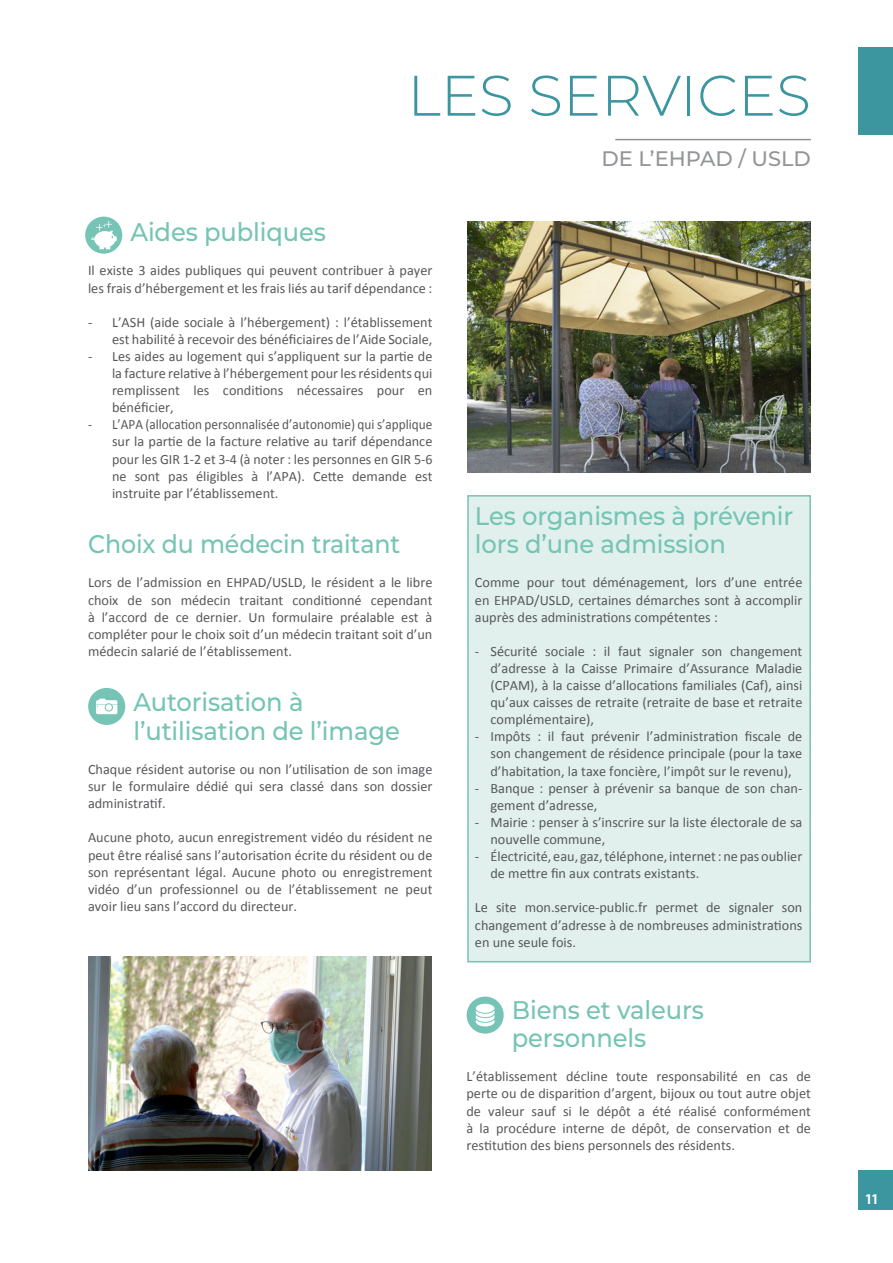
<style>
.page{position:relative;width:893px;height:1263px;background:#fff}
.page>*{position:absolute;margin:0;border:0;box-sizing:border-box;transform-origin:0 0}
.t1{font:300 57px "Montserrat";color:#3c96a0}
.t2{font:500 25.5px/28.5px "Montserrat";letter-spacing:-.005em;color:#75c4b4;scale:.95 1}
.t3{font:500 25.5px "Montserrat";letter-spacing:-.005em;color:#75c4b4;scale:.93 1}
.t4{font:500 21px "Montserrat";color:#939598}
.t5{font:700 condensed 15px "Myriad Pro";color:#fff}
.t6{font:14.25px/17.1px "Calibri";color:#57585a;text-align:justify}
.t7{font:14.25px/17.1px "Calibri";color:#57585a;text-align:justify;scale:.93 1}
</style>
<div class="page">
<div style="left:467px;top:495px;width:344px;height:467px;background:#e1f0ec;border:2px solid #75c4b4"></div>
<div style="left:859px;top:1171px;width:34px;height:39px;background:#3c96a0"></div>
<div style="left:859px;top:47px;width:34px;height:88px;background:#3c96a0"></div>
<hr style="left:615px;top:139px;width:196px;height:1px;background:#231f20">
<img style="left:88px;top:957px;width:344px;height:214px">
<img style="left:467px;top:221px;width:344px;height:252px">
<svg style="left:85px;top:217px;width:37px;height:37px"></svg>
<svg style="left:88px;top:688px;width:37px;height:37px"></svg>
<svg style="left:467px;top:996px;width:37px;height:38px"></svg>
<p class="t1" style="left:407px;top:57px;width:405px">LES SERVICES</p>
<p class="t4" style="left:601px;top:145px;width:211px">DE L’EHPAD / USLD</p>
<p class="t2" style="left:130px;top:217px;width:207px">Aides publiques</p>
<p class="t6" style="left:88px;top:262px;width:346px">Il existe 3 aides publiques qui peuvent contribuer à payer les frais d’hébergement et les frais liés au tarif dépendance :</p>
<p class="t6" style="left:88px;top:313px;width:346px;text-align:right">- L’ASH (aide sociale à l’hébergement) : l’établissement est habilité à recevoir des bénéficiaires de l’Aide Sociale,</p>
<p class="t6" style="left:112px;top:348px;width:322px;text-indent:-24px">- Les aides au logement qui s’appliquent sur la partie de la facture relative à l’hébergement pour les résidents qui remplissent les conditions nécessaires pour en bénéficier,</p>
<p class="t7" style="left:112px;top:416px;width:346px;text-indent:-24px">- L’APA (allocation personnalisée d’autonomie) qui s’applique sur la partie de la facture relative au tarif dépendance pour les GIR 1-2 et 3-4 (à noter : les personnes en GIR 5-6 ne sont pas éligibles à l’APA). Cette demande est instruite par l’établissement.</p>
<p class="t3" style="left:88px;top:527px;width:337px">Choix du médecin traitant</p>
<p class="t6" style="left:88px;top:574px;width:346px">Lors de l’admission en EHPAD/USLD, le résident a le libre choix de son médecin traitant conditionné cependant à l’accord de ce dernier. Un formulaire préalable est à compléter pour le choix soit d’un médecin traitant soit d’un médecin salarié de l’établissement.</p>
<p class="t2" style="left:133px;top:687px;width:282px">Autorisation à l’utilisation de l’image</p>
<p class="t6" style="left:88px;top:761px;width:346px">Chaque résident autorise ou non l’utilisation de son image sur le formulaire dédié qui sera classé dans son dossier administratif.</p>
<p class="t6" style="left:88px;top:829px;width:346px">Aucune photo, aucun enregistrement vidéo du résident ne peut être réalisé sans l’autorisation écrite du résident ou de son représentant légal. Aucune photo ou enregistrement vidéo d’un professionnel ou de l’établissement ne peut avoir lieu sans l’accord du directeur.</p>
<p class="t2" style="left:475px;top:501px;width:337px">Les organismes à prévenir lors d’une admission</p>
<p class="t6" style="left:475px;top:574px;width:329px">Comme pour tout déménagement, lors d’une entrée en EHPAD/USLD, certaines démarches sont à accomplir auprès des administrations compétentes :</p>
<p class="t6" style="left:490px;top:643px;width:313px;text-indent:-15px">- Sécurité sociale : il faut signaler son changement d’adresse à la Caisse Primaire d’Assurance Maladie (CPAM), à la caisse d’allocations familiales (Caf), ainsi qu’aux caisses de retraite (retraite de base et retraite complémentaire),</p>
<p class="t6" style="left:490px;top:728px;width:313px;text-indent:-15px">- Impôts : il faut prévenir l’administration fiscale de son changement de résidence principale (pour la taxe d’habitation, la taxe foncière, l’impôt sur le revenu),</p>
<p class="t6" style="left:490px;top:779px;width:313px;text-indent:-15px">- Banque : penser à prévenir sa banque de son chan&shy;gement d’adresse,</p>
<p class="t6" style="left:490px;top:814px;width:313px;text-indent:-15px">- Mairie : penser à s’inscrire sur la liste électorale de sa nouvelle commune,</p>
<p class="t6" style="left:490px;top:848px;width:313px;text-indent:-15px">- Électricité, eau, gaz, téléphone, internet : ne pas oublier de mettre fin aux contrats existants.</p>
<p class="t6" style="left:475px;top:899px;width:329px">Le site mon.service-public.fr permet de signaler son changement d’adresse à de nombreuses administrations en une seule fois.</p>
<p class="t2" style="left:512px;top:995px;width:204px">Biens et valeurs personnels</p>
<p class="t6" style="left:466px;top:1068px;width:346px">L’établissement décline toute responsabilité en cas de perte ou de disparition d’argent, bijoux ou tout autre objet de valeur sauf si le dépôt a été réalisé conformément à la procédure interne de dépôt, de conservation et de restitution des biens personnels des résidents.</p>
<p class="t5" style="left:865px;top:1190px;width:14px">11</p>
</div>
